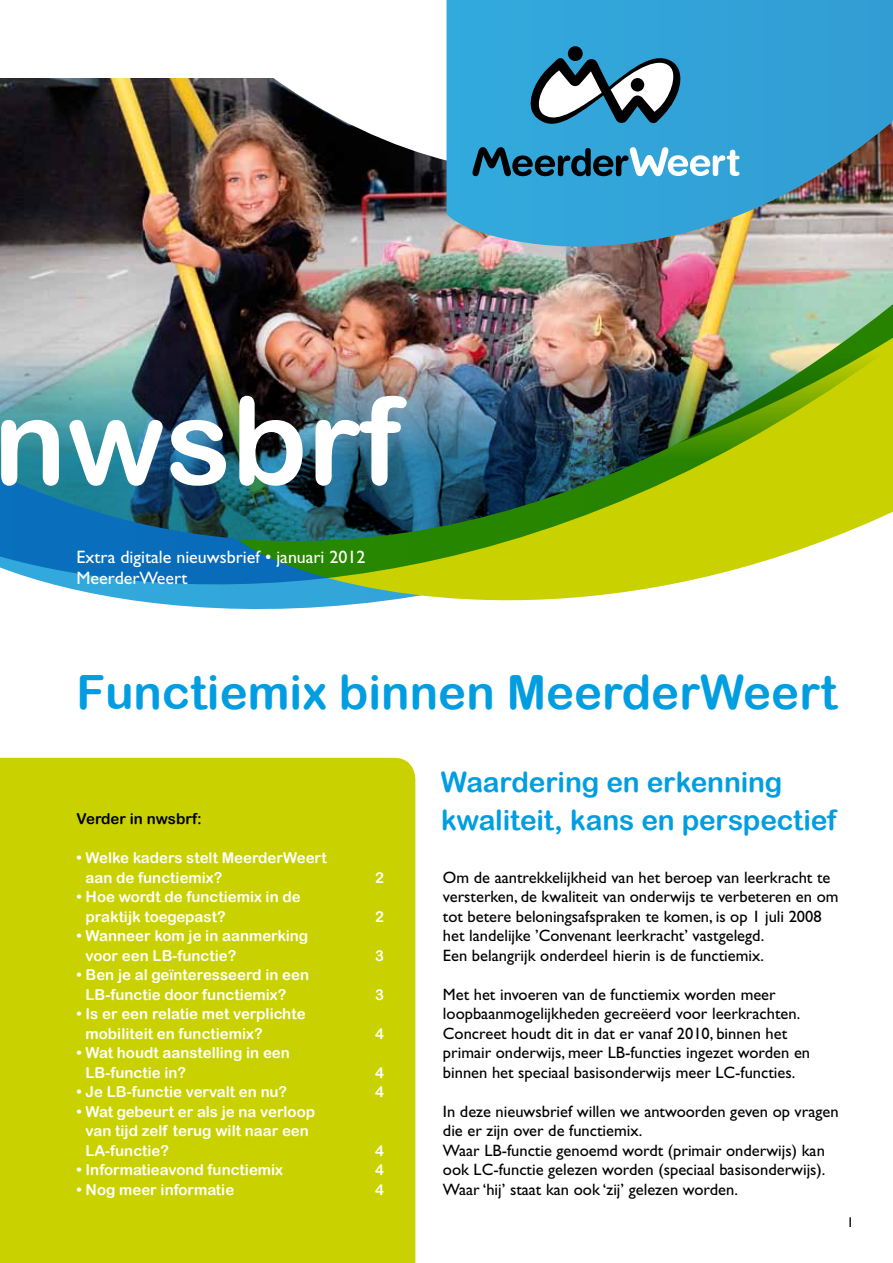
<style>
.page{position:relative;width:893px;height:1263px;background:#fff}
.page>*{position:absolute;margin:0;border:0;box-sizing:border-box;transform-origin:0 0}
.t1{font:121.5px "Arial Rounded MT Bold";color:#fff}
.t2{font:47.25px "Arial Rounded MT Bold";color:#009ee0}
.t3{font:28.05px/37.5px "Arial Rounded MT Bold";letter-spacing:-.005em;color:#009ee0}
.t4{font:18px/21px "Gill Sans";color:#fff}
.t5{font:16.5px/19.5px "Gill Sans";color:#000}
.t6{font:15px/19.5px "Arial Rounded MT Bold";color:#fff}
.t7{font:15px "Arial Rounded MT Bold";color:#000}
.t8{font:14.25px "Gill Sans";color:#000}
</style>
<div class="page">
<div style="left:0;top:758px;width:415px;height:505px;background:#c9d200"></div>
<svg style="left:230px;top:608px;width:186px;height:185px"></svg>
<img style="left:0;top:78px;width:893px;height:438px">
<img style="left:0;top:353px;width:884px;height:255px">
<img style="left:134px;top:78px;width:312px;height:192px">
<img style="left:446px;top:0;width:447px;height:315px">
<svg style="left:524px;top:49px;width:162px;height:83px"></svg>
<div style="left:631px;top:78px;width:13px;height:14px;background:#000;border-radius:50%"></div>
<div style="left:568px;top:46px;width:15px;height:15px;background:#000;border-radius:50%"></div>
<svg style="left:472px;top:147px;width:267px;height:29px;background:#498caa"></svg>
<h1 class="t1" style="left:-7px;top:369px;width:409px">nwsbrf</h1>
<p class="t4" style="left:77px;top:547px;width:291px">Extra digitale nieuwsbrief • januari 2012<br>MeerderWeert</p>
<h2 class="t2" style="left:77px;top:664px;width:762px">Functiemix binnen MeerderWeert</h2>
<p class="t7" style="left:77px;top:810px;width:127px">Verder in nwsbrf:</p>
<p class="t6" style="left:86px;top:848px;width:243px;text-indent:-9px">• Welke kaders stelt MeerderWeert aan de functiemix?</p>
<p class="t6" style="left:86px;top:887px;width:217px;text-indent:-9px">• Hoe wordt de functiemix in de praktijk toegepast?</p>
<p class="t6" style="left:86px;top:926px;width:224px;text-indent:-9px">• Wanneer kom je in aanmerking voor een LB-functie?</p>
<p class="t6" style="left:86px;top:965px;width:225px;text-indent:-9px">• Ben je al geïnteresseerd in een<br>LB-functie door functiemix?</p>
<p class="t6" style="left:86px;top:1004px;width:221px;text-indent:-9px">• Is er een relatie met verplichte mobiliteit en functiemix?</p>
<p class="t6" style="left:86px;top:1043px;width:206px;text-indent:-9px">• Wat houdt aanstelling in een<br>LB-functie in?</p>
<p class="t6" style="left:375px;top:868px;width:10px">2</p>
<p class="t6" style="left:375px;top:907px;width:10px">2</p>
<p class="t6" style="left:375px;top:946px;width:10px">3</p>
<p class="t6" style="left:375px;top:985px;width:10px">3</p>
<p class="t6" style="left:375px;top:1024px;width:10px">4</p>
<p class="t6" style="left:375px;top:1063px;width:10px">4</p>
<p class="t6" style="left:77px;top:1082px;width:212px">• Je LB-functie vervalt en nu?</p>
<p class="t6" style="left:375px;top:1082px;width:10px">4</p>
<p class="t6" style="left:86px;top:1102px;width:231px;text-indent:-9px">• Wat gebeurt er als je na verloop van tijd zelf terug wilt naar een<br>LA-functie?</p>
<p class="t6" style="left:375px;top:1141px;width:10px">4</p>
<p class="t6" style="left:77px;top:1160px;width:208px">• Informatieavond functiemix</p>
<p class="t6" style="left:375px;top:1160px;width:10px">4</p>
<p class="t6" style="left:77px;top:1180px;width:159px">• Nog meer informatie</p>
<p class="t6" style="left:375px;top:1180px;width:10px">4</p>
<h3 class="t3" style="left:441px;top:763px;width:397px">Waardering en erkenning kwaliteit, kans en perspectief</h3>
<p class="t5" style="left:443px;top:868px;width:397px">Om de aantrekkelijkheid van het beroep van leerkracht te versterken, de kwaliteit van onderwijs te verbeteren en om tot betere beloningsafspraken te komen, is op 1 juli 2008 het landelijke ’Convenant leerkracht’ vastgelegd.<br>Een belangrijk onderdeel hierin is de functiemix.</p>
<p class="t5" style="left:443px;top:985px;width:369px">Met het invoeren van de functiemix worden meer loopbaanmogelijkheden gecreëerd voor leerkrachten.<br>Concreet houdt dit in dat er vanaf 2010, binnen het primair onderwijs, meer LB-functies ingezet worden en binnen het speciaal basisonderwijs meer LC-functies.</p>
<p class="t5" style="left:443px;top:1102px;width:397px">In deze nieuwsbrief willen we antwoorden geven op vragen die er zijn over de functiemix.<br>Waar LB-functie genoemd wordt (primair onderwijs) kan ook LC-functie gelezen worden (speciaal basisonderwijs).<br>Waar ‘hij’ staat kan ook ‘zij’ gelezen worden.</p>
<p class="t8" style="left:847px;top:1214px;width:9px">1</p>
</div>
